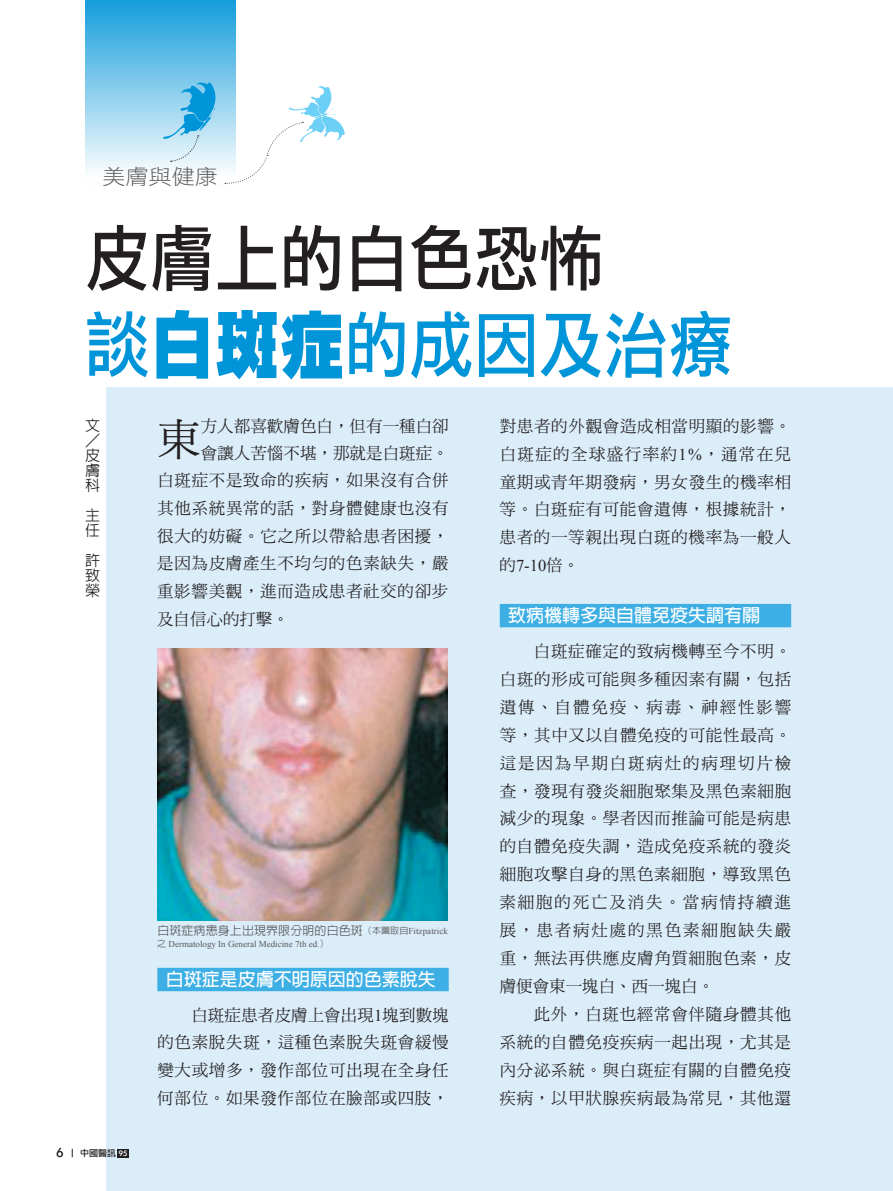
<style>
.page{position:relative;width:893px;height:1191px;background:#fff}
.page>*{position:absolute;margin:0;border:0;box-sizing:border-box;transform-origin:0 0}
.t1{font:72px/86.4px "DF Li Hei Std W5";color:#231f20;scale:.9 1}
.t2{font:43.5px "DF Ming Std W5";color:#231f20}
.t3{font:21px "DF Li Hei Std W3";color:#57585a;scale:1.1 1}
.t4{font:700 18px "Lin Gothic";color:#fff}
.t5{font:16.5px/27.9px "DF Ming Std W5";letter-spacing:.04em;color:#231f20;text-align:justify}
.t6{font:16.5px "DF Ming Std W5";color:#231f20}
.t7{font:16.5px "Times New Roman";color:#231f20}
.t8{font:500 15px/15px "Lin Gothic";color:#231f20}
.t9{font:500 12px "Lin Gothic";letter-spacing:.01em;color:#57585a}
.t10{font:9px "Times New Roman";color:#57585a}
.t11{font:9px "Li Gothic Med";color:#231f20}
.s1{color:#0095d9}
.s2{font-family:"Lin Gothic";font-weight:900;color:#0095d9}
.s3{font-size:15px}
.s4{color:#fff}
.s5{font-size:9px}
.s6{font-family:"Times New Roman";font-weight:400;font-size:9px}
.s7{font-family:"Lin Gothic";font-weight:500}
.s8{font-family:"Times New Roman"}
.s9{font-family:"DF Ming Std W5"}
</style>
<div class="page">
<hr style="left:892px;top:0;width:1px;height:1191px;background:#0095d9">
<div style="left:106px;top:388px;width:787px;height:803px;background:#dbedf9"></div>
<div style="left:157px;top:967px;width:292px;height:24px;background:#3eafe4"></div>
<img style="left:157px;top:648px;width:290px;height:272px">
<div style="left:500px;top:604px;width:291px;height:23px;background:#3eafe4"></div>
<div style="left:117px;top:1148px;width:12px;height:9px;background:#231f20"></div>
<div style="left:85px;top:0;width:150px;height:187px;background:linear-gradient(to bottom,#159ddc,#fff)"></div>
<svg style="left:163px;top:80px;width:54px;height:82px;background:#88ccec"></svg>
<svg style="left:225px;top:85px;width:120px;height:99px"></svg>
<p class="t3" style="left:102px;top:165px;width:106px">美膚與健康</p>
<h1 class="t1" style="left:85px;top:214px;width:722px">皮膚上的白色恐怖<br><span class="s1">談</span><span class="s2">白斑症</span><span class="s1">的成因及治療</span></h1>
<p class="t8" style="left:85px;top:410px;width:16px;line-height:30px">文皮</p>
<p class="t8" style="left:85px;top:462px;width:16px">膚科</p>
<p class="t8" style="left:85px;top:507px;width:16px">主任</p>
<p class="t8" style="left:85px;top:552px;width:16px;text-align:justify">許致榮</p>
<h2 class="t2" style="left:157px;top:416px;width:45px">東</h2>
<p class="t6" style="left:201px;top:417px;width:249px">方人都喜歡膚色白，但有一種白卻</p>
<p class="t6" style="left:201px;top:444px;width:249px">會讓人苦惱不堪，那就是白斑症。</p>
<p class="t5" style="left:157px;top:466px;width:293px">白斑症不是致命的疾病，如果沒有合併</p>
<p class="t5" style="left:157px;top:494px;width:293px">其他系統異常的話，對身體健康也沒有</p>
<p class="t5" style="left:157px;top:521px;width:293px">很大的妨礙。它之所以帶給患者困擾，</p>
<p class="t5" style="left:157px;top:549px;width:293px">是因為皮膚產生不均勻的色素缺失，嚴</p>
<p class="t5" style="left:157px;top:577px;width:293px">重影響美觀，進而造成患者社交的卻步</p>
<p class="t6" style="left:157px;top:610px;width:133px">及自信心的打擊。</p>
<p class="t11" style="left:57px;top:1148px;width:72px"><span class="s3">6</span> 中國醫訊 <span class="s4">95</span></p>
<p class="t9" style="left:157px;top:925px;width:292px">白斑症病患身上出現界限分明的白色斑<span class="s5">（本圖取自</span><span class="s6">Fitzpatrick</span></p>
<p class="t10" style="left:157px;top:938px;width:173px"><span class="s7">之</span> Dermatology In General Medicine 7th ed.<span class="s7">）</span></p>
<p class="t4" style="left:166px;top:970px;width:272px">白斑症是皮膚不明原因的色素脫失</p>
<p class="t5" style="left:157px;top:1000px;width:293px;text-indent:34px">白斑症患者皮膚上會出現<span class="s8">1</span>塊到數塊的色素脫失斑，這種色素脫失斑會緩慢變大或增多，發作部位可出現在全身任何部位。如果發作部位在臉部或四肢，</p>
<p class="t5" style="left:500px;top:411px;width:293px">對患者的外觀會造成相當明顯的影響。白斑症的全球盛行率約<span class="s8">1%</span>，通常在兒童期或青年期發病，男女發生的機率相等。白斑症有可能會遺傳，根據統計，患者的一等親出現白斑的機率為一般人</p>
<p class="t7" style="left:499px;top:554px;width:81px"><span class="s9">的</span>7-10<span class="s9">倍。</span></p>
<p class="t4" style="left:508px;top:606px;width:253px">致病機轉多與自體免疫失調有關</p>
<p class="t5" style="left:500px;top:637px;width:293px;text-indent:34px">白斑症確定的致病機轉至今不明。白斑的形成可能與多種因素有關，包括遺傳、自體免疫、病毒、神經性影響等，其中又以自體免疫的可能性最高。這是因為早期白斑病灶的病理切片檢查，發現有發炎細胞聚集及黑色素細胞減少的現象。學者因而推論可能是病患的自體免疫失調，造成免疫系統的發炎細胞攻擊自身的黑色素細胞，導致黑色素細胞的死亡及消失。當病情持續進展，患者病灶處的黑色素細胞缺失嚴重，無法再供應皮膚角質細胞色素，皮膚便會東一塊白、西一塊白。</p>
<p class="t5" style="left:500px;top:999px;width:293px;text-indent:34px">此外，白斑也經常會伴隨身體其他系統的自體免疫疾病一起出現，尤其是內分泌系統。與白斑症有關的自體免疫疾病，以甲狀腺疾病最為常見，其他還</p>
</div>
